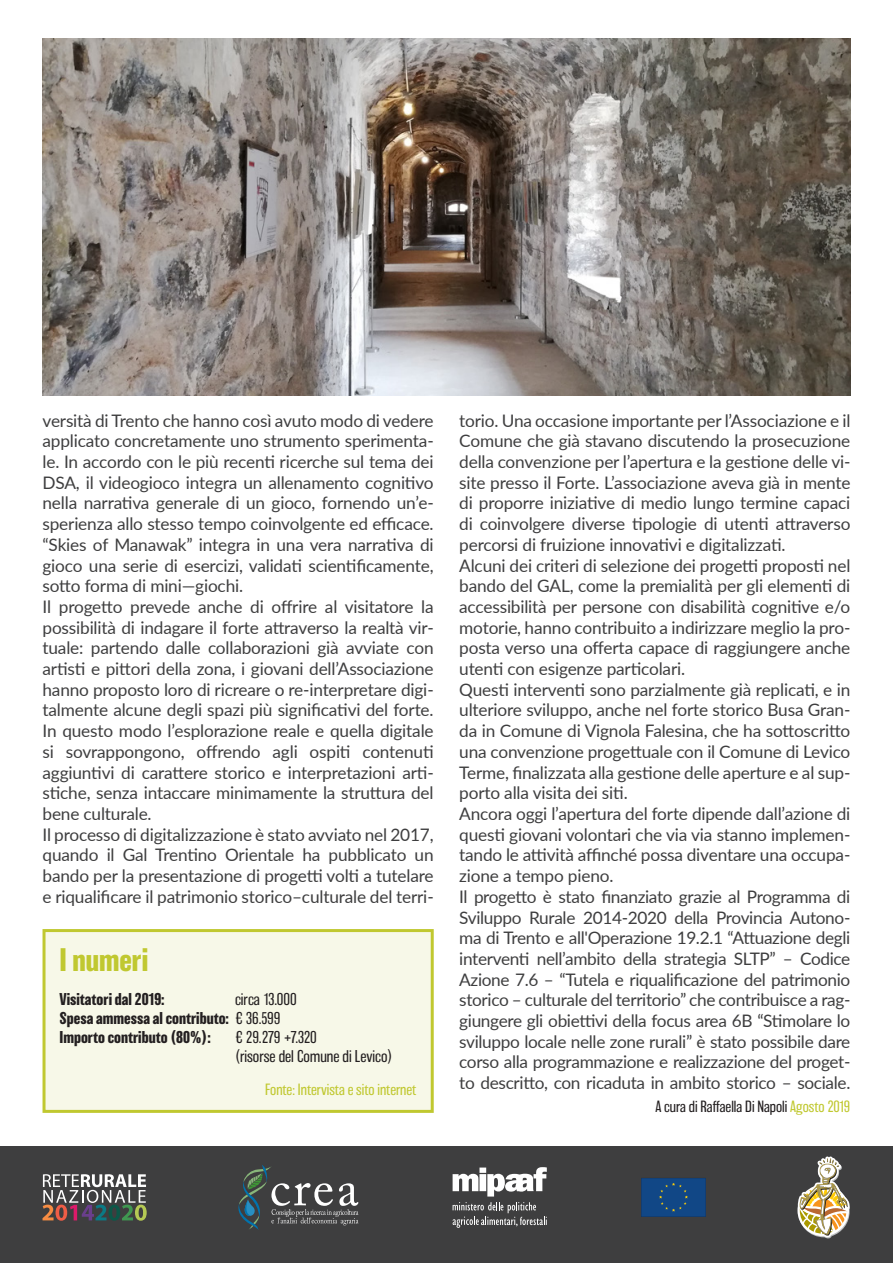
<style>
.page{position:relative;width:893px;height:1263px;background:#fff}
.page>*{position:absolute;margin:0;border:0;box-sizing:border-box;transform-origin:0 0}
.Titolo2{font:700 30px "Balboa";color:#c0c830}
.Text{font:17.25px/20.7px "Lato";letter-spacing:-.01em;color:#3e3e3f;text-align:justify}
.Text_BOX{font:700 15.75px "Balboa";color:#231f20}
.Text_BOX-2{font:200 15.75px "Balboa";color:#231f20}
.Fonte{font:200 15px "Balboa";color:#231f20}
.Fonte-2{font:200 15px "Balboa";color:#c0c830}
.s1{font-weight:200}
.s2{color:#c0c830}
</style>
<div class="page">
<div style="left:0;top:1147px;width:893px;height:116px;background:#3e3e3f"></div>
<svg style="left:797px;top:1156px;width:53px;height:82px"></svg>
<svg style="left:453px;top:1167px;width:94px;height:29px"></svg>
<svg style="left:453px;top:1202px;width:94px;height:26px"></svg>
<svg style="left:641px;top:1178px;width:65px;height:39px;background:#144882"></svg>
<svg style="left:43px;top:1174px;width:104px;height:47px"></svg>
<svg style="left:238px;top:1165px;width:120px;height:65px"></svg>
<img style="left:43px;top:39px;width:807px;height:357px">
<div style="left:43px;top:929px;width:391px;height:184px;background:#f7f8e8;border:3px solid #c0c830"></div>
<p class="Text" style="left:43px;top:409px;width:393px">versità di Trento che hanno così avuto modo di vedere applicato concretamente uno strumento sperimenta&shy;le. In accordo con le più recenti ricerche sul tema dei DSA, il videogioco integra un allenamento cognitivo nella narrativa generale di un gioco, fornendo un’e&shy;sperienza allo stesso tempo coinvolgente ed efficace. “Skies of Manawak” integra in una vera narrativa di gioco una serie di esercizi, validati scientificamente, sotto forma di mini—giochi.</p>
<p class="Text" style="left:43px;top:596px;width:393px">Il progetto prevede anche di offrire al visitatore la possibilità di indagare il forte attraverso la realtà vir&shy;tuale: partendo dalle collaborazioni già avviate con artisti e pittori della zona, i giovani dell’Associazione hanno proposto loro di ricreare o re-interpretare digi&shy;talmente alcune degli spazi più significativi del forte.<br>In questo modo l’esplorazione reale e quella digitale si sovrappongono, offrendo agli ospiti contenuti aggiuntivi di carattere storico e interpretazioni arti&shy;stiche, senza intaccare minimamente la struttura del bene culturale.</p>
<p class="Text" style="left:43px;top:823px;width:393px">Il processo di digitalizzazione è stato avviato nel 2017, quando il Gal Trentino Orientale ha pubblicato un bando per la presentazione di progetti volti a tutelare e riqualificare il patrimonio storico–culturale del terri-</p>
<p class="Titolo2" style="left:60px;top:942px;width:90px">I numeri</p>
<p class="Text_BOX" style="left:60px;top:990px;width:107px">Visitatori dal 2019:</p>
<p class="Text_BOX-2" style="left:235px;top:991px;width:63px">circa 13.000</p>
<p class="Text_BOX" style="left:60px;top:1009px;width:223px">Spesa ammessa al contributo: <span class="s1">€ 36.599</span></p>
<p class="Text_BOX" style="left:60px;top:1028px;width:153px">Importo contributo (80%):</p>
<p class="Text_BOX-2" style="left:235px;top:1029px;width:83px">€ 29.279 +7.320</p>
<p class="Text_BOX-2" style="left:235px;top:1048px;width:159px">(risorse del Comune di Levico)</p>
<p class="Fonte-2" style="left:265px;top:1081px;width:153px">Fonte: Intervista e sito internet</p>
<p class="Text" style="left:459px;top:409px;width:393px">torio. Una occasione importante per l’Associazione e il Comune che già stavano discutendo la prosecuzione della convenzione per l’apertura e la gestione delle vi&shy;site presso il Forte. L’associazione aveva già in mente di proporre iniziative di medio lungo termine capaci di coinvolgere diverse tipologie di utenti attraverso percorsi di fruizione innovativi e digitalizzati.</p>
<p class="Text" style="left:459px;top:554px;width:393px">Alcuni dei criteri di selezione dei progetti proposti nel bando del GAL, come la premialità per gli elementi di accessibilità per persone con disabilità cognitive e/o motorie, hanno contribuito a indirizzare meglio la pro&shy;posta verso una offerta capace di raggiungere anche utenti con esigenze particolari.</p>
<p class="Text" style="left:459px;top:678px;width:393px">Questi interventi sono parzialmente già replicati, e in ulteriore sviluppo, anche nel forte storico Busa Gran&shy;da in Comune di Vignola Falesina, che ha sottoscritto una convenzione progettuale con il Comune di Levico Terme, finalizzata alla gestione delle aperture e al sup&shy;porto alla visita dei siti.</p>
<p class="Text" style="left:459px;top:803px;width:393px">Ancora oggi l’apertura del forte dipende dall’azione di questi giovani volontari che via via stanno implemen&shy;tando le attività affinché possa diventare una occupa&shy;zione a tempo pieno.</p>
<p class="Text" style="left:459px;top:885px;width:393px">Il progetto è stato finanziato grazie al Programma di Sviluppo Rurale 2014-2020 della Provincia Autono&shy;ma di Trento e all'Operazione 19.2.1 “Attuazione degli interventi nell’ambito della strategia SLTP” – Codice Azione 7.6 – “Tutela e riqualificazione del patrimonio storico – culturale del territorio” che contribuisce a rag&shy;giungere gli obiettivi della focus area 6B “Stimolare lo sviluppo locale nelle zone rurali” è stato possibile dare corso alla programmazione e realizzazione del proget&shy;to descritto, con ricaduta in ambito storico – sociale.</p>
<p class="Fonte" style="left:655px;top:1098px;width:196px">A cura di Raffaella Di Napoli <span class="s2">Agosto 2019</span></p>
</div>
